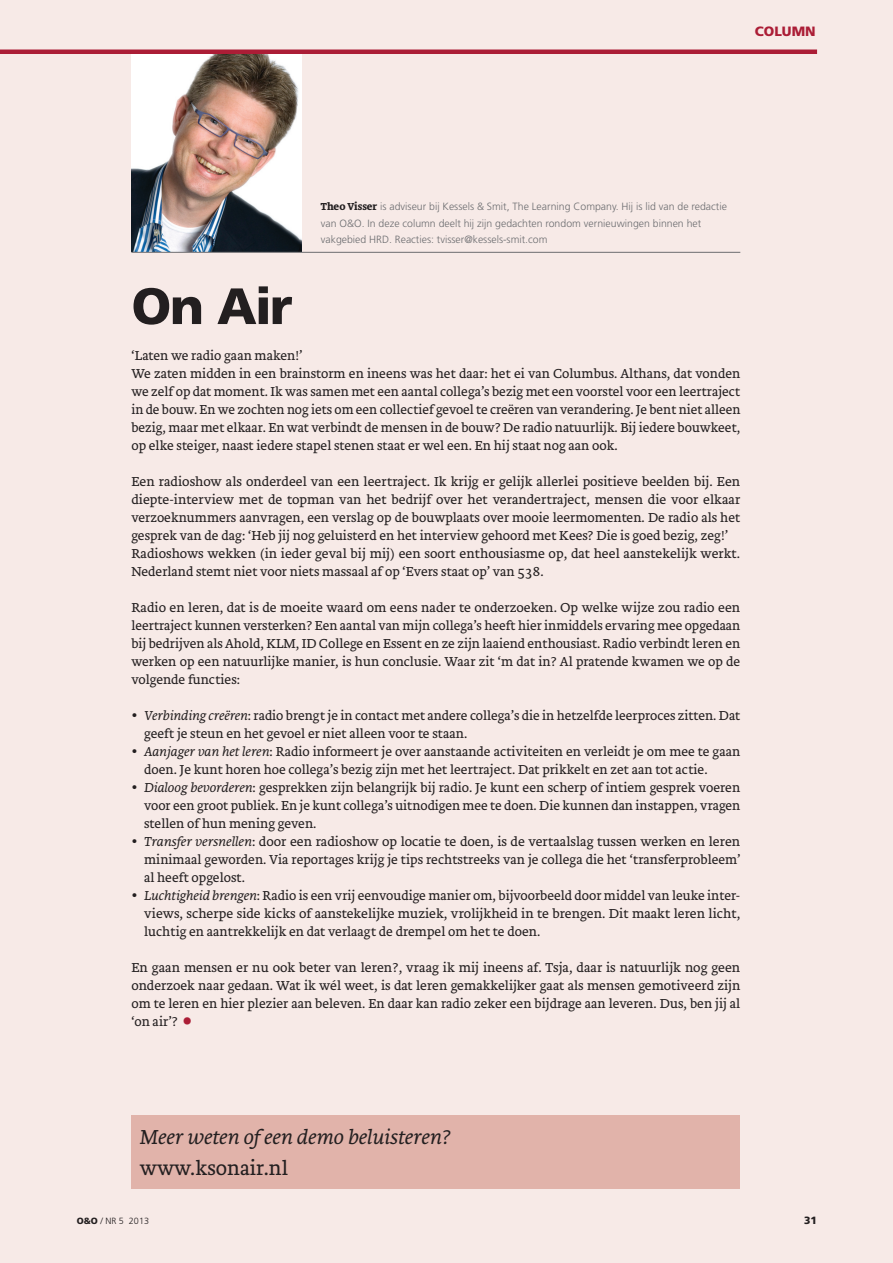
<style>
.page{position:relative;width:893px;height:1263px;background:#f7eae7}
.page>*{position:absolute;margin:0;border:0;box-sizing:border-box;transform-origin:0 0}
.t1{font:900 51px "Frutiger LT Std";color:#231f20}
.t2{font:31.5px "Brioni Text Std";color:#ab1d36}
.t3{font:italic 300 21px "Brioni Text Std";color:#231f20}
.t4{font:300 21px "Brioni Text Std";color:#231f20}
.t5{font:300 13.5px/18px "Brioni Text Std";color:#231f20}
.t6{font:900 13.5px "Frutiger LT Std";color:#ab1d36}
.t7{font:300 10.5px/16.5px "Frutiger LT Std";color:#6c6d70}
.t8{font:900 10.5px "Frutiger LT Std";color:#231f20}
.t9{font:300 9px "Frutiger LT Std";color:#231f20}
.s1{font-family:"Brioni Text Std";font-weight:700;color:#231f20}
.s2{font-style:italic}
.s3{font-weight:900}
</style>
<div class="page">
<div style="left:0;top:49px;width:817px;height:5px;background:#ab1d36"></div>
<img style="left:131px;top:54px;width:170px;height:198px">
<hr style="left:131px;top:252px;width:609px;height:1px;background:#6c6d70">
<div style="left:131px;top:1115px;width:609px;height:73px;background:#e1b3aa"></div>
<p class="t6" style="left:755px;top:23px;width:62px">COLUMN</p>
<p class="t7" style="left:321px;top:199px;width:408px"><span class="s1">Theo Visser</span> is adviseur bij Kessels &amp; Smit, The Learning Company. Hij is lid van de redactie van O&amp;O. In deze column deelt hij zijn gedachten rondom vernieuwingen binnen het vakgebied HRD. Reacties: tvisser@kessels-smit.com</p>
<h1 class="t1" style="left:132px;top:275px;width:162px">On Air</h1>
<p class="t5" style="left:131px;top:347px;width:610px">‘Laten we radio gaan maken!’<br>We zaten midden in een brainstorm en ineens was het daar: het ei van Columbus. Althans, dat vonden we zelf op dat moment. Ik was samen met een aantal collega’s bezig met een voorstel voor een leertraject in de bouw. En we zochten nog iets om een collectief gevoel te creëren van verandering. Je bent niet alleen bezig, maar met elkaar. En wat verbindt de mensen in de bouw? De radio natuurlijk. Bij iedere bouwkeet, op elke steiger, naast iedere stapel stenen staat er wel een. En hij staat nog aan ook.</p>
<p class="t5" style="left:131px;top:473px;width:610px">Een radioshow als onderdeel van een leertraject. Ik krijg er gelijk allerlei positieve beelden bij. Een diepte-interview met de topman van het bedrijf over het verandertraject, mensen die voor elkaar verzoeknummers aanvragen, een verslag op de bouwplaats over mooie leermomenten. De radio als het gesprek van de dag: ‘Heb jij nog geluisterd en het interview gehoord met Kees? Die is goed bezig, zeg!’ Radioshows wekken (in ieder geval bij mij) een soort enthousiasme op, dat heel aanstekelijk werkt.<br>Nederland stemt niet voor niets massaal af op ‘Evers staat op’ van 538.</p>
<p class="t5" style="left:131px;top:599px;width:610px;text-align:justify">Radio en leren, dat is de moeite waard om eens nader te onderzoeken. Op welke wijze zou radio een leertraject kunnen versterken? Een aantal van mijn collega’s heeft hier inmiddels ervaring mee opgedaan bij bedrijven als Ahold, KLM, ID College en Essent en ze zijn laaiend enthousiast. Radio verbindt leren en werken op een natuurlijke manier, is hun conclusie. Waar zit ‘m dat in? Al pratende kwamen we op de volgende functies:</p>
<p class="t5" style="left:144px;top:707px;width:598px"><span class="s2">Verbinding creëren</span>: radio brengt je in contact met andere collega’s die in hetzelfde leerproces zitten. Dat geeft je steun en het gevoel er niet alleen voor te staan.<br><span class="s2">Aanjager van het leren</span>: Radio informeert je over aanstaande activiteiten en verleidt je om mee te gaan doen. Je kunt horen hoe collega’s bezig zijn met het leertraject. Dat prikkelt en zet aan tot actie.<br><span class="s2">Dialoog bevorderen</span>: gesprekken zijn belangrijk bij radio. Je kunt een scherp of intiem gesprek voeren voor een groot publiek. En je kunt collega’s uitnodigen mee te doen. Die kunnen dan instappen, vragen stellen of hun mening geven.<br><span class="s2">Transfer versnellen</span>: door een radioshow op locatie te doen, is de vertaalslag tussen werken en leren minimaal geworden. Via reportages krijg je tips rechtstreeks van je collega die het ‘transferprobleem’ al heeft opgelost.<br><span class="s2">Luchtigheid brengen</span>: Radio is een vrij eenvoudige manier om, bijvoorbeeld door middel van leuke inter&shy;views, scherpe side kicks of aanstekelijke muziek, vrolijkheid in te brengen. Dit maakt leren licht, luchtig en aantrekkelijk en dat verlaagt de drempel om het te doen.</p>
<p class="t5" style="left:131px;top:959px;width:610px;text-align:justify">En gaan mensen er nu ook beter van leren?, vraag ik mij ineens af. Tsja, daar is natuurlijk nog geen onderzoek naar gedaan. Wat ik wél weet, is dat leren gemakkelijker gaat als mensen gemotiveerd zijn om te leren en hier plezier aan beleven. En daar kan radio zeker een bijdrage aan leveren. Dus, ben jij al ‘on air’?</p>
<h2 class="t2" style="left:181px;top:997px;width:14px">•</h2>
<h3 class="t3" style="left:140px;top:1123px;width:313px">Meer weten of een demo beluisteren?</h3>
<h3 class="t4" style="left:140px;top:1154px;width:150px">www.ksonair.nl</h3>
<p class="t9" style="left:77px;top:1216px;width:74px"><span class="s3">O&amp;O</span> / NR 5 2013</p>
<p class="t8" style="left:804px;top:1214px;width:14px">31</p>
</div>
